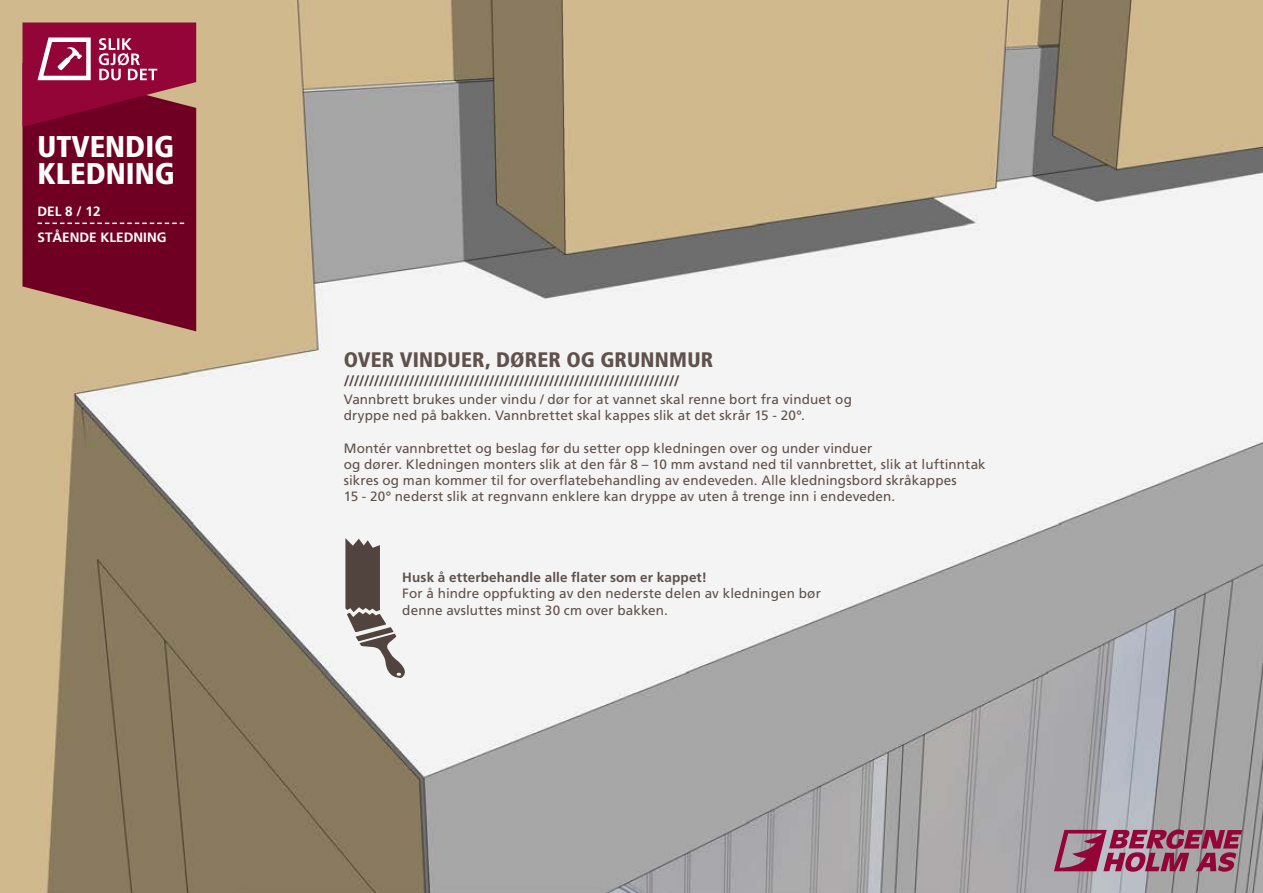
<style>
.page{position:relative;width:1263px;height:893px;background:#fff}
.page>*{position:absolute;margin:0;border:0;box-sizing:border-box;transform-origin:0 0}
.t1{font:900 condensed 30px/27px "Frutiger LT";color:#fff}
.t2{font:900 condensed 21px "Frutiger LT";letter-spacing:.01em;color:#5f514b}
.t3{font:700 15px "Frutiger LT";color:#51443f}
.t4{font:13.5px/16.2px "Frutiger LT";letter-spacing:.01em;color:#5f514b}
.t5{font:700 13.5px "Frutiger LT";letter-spacing:.01em;color:#5f514b}
.t6{font:700 13.5px/25.5px "Frutiger LT";color:#fff}
.s1{font-weight:700}
</style>
<div class="page">
<img style="left:0;top:0;width:1263px;height:893px">
<svg style="left:22px;top:63px;width:174px;height:268px;background:#7a142f"></svg>
<svg style="left:23px;top:0;width:173px;height:127px;background:#a13a54"></svg>
<svg style="left:37px;top:223px;width:147px;height:1px"></svg>
<svg style="left:333px;top:538px;width:75px;height:140px"></svg>
<svg style="left:1054px;top:829px;width:188px;height:43px;background:#9d5672"></svg>
<h1 class="t1" style="left:38px;top:133px;width:139px">UTVENDIG<br>KLEDNING</h1>
<p class="t6" style="left:38px;top:199px;width:131px">DEL 8 / 12<br>STÅENDE KLEDNING</p>
<h2 class="t2" style="left:344px;top:347px;width:371px">OVER VINDUER, DØRER OG GRUNNMUR</h2>
<p class="t3" style="left:344px;top:372px;width:337px">///////////////////////////////////////////////////////////////////</p>
<p class="t4" style="left:344px;top:391px;width:510px">Vannbrett brukes under vindu / dør for at vannet skal renne bort fra vinduet og dryppe ned på bakken. Vannbrettet skal kappes slik at det skrår 15 - 20<span class="s1">°</span>.</p>
<p class="t4" style="left:344px;top:440px;width:643px">Montér vannbrettet og beslag før du setter opp kledningen over og under vinduer<br>og dører. Kledningen monters slik at den får 8 – 10 mm avstand ned til vannbrettet, slik at luftinntak sikres og man kommer til for overflatebehandling av endeveden. Alle kledningsbord skråkappes<br>15 - 20<span class="s1">°</span> nederst slik at regnvann enklere kan dryppe av uten å trenge inn i endeveden.</p>
<p class="t5" style="left:402px;top:570px;width:306px">Husk å etterbehandle alle flater som er kappet!</p>
<p class="t4" style="left:402px;top:586px;width:420px">For å hindre oppfukting av den nederste delen av kledningen bør denne avsluttes minst 30 cm over bakken.</p>
</div>
